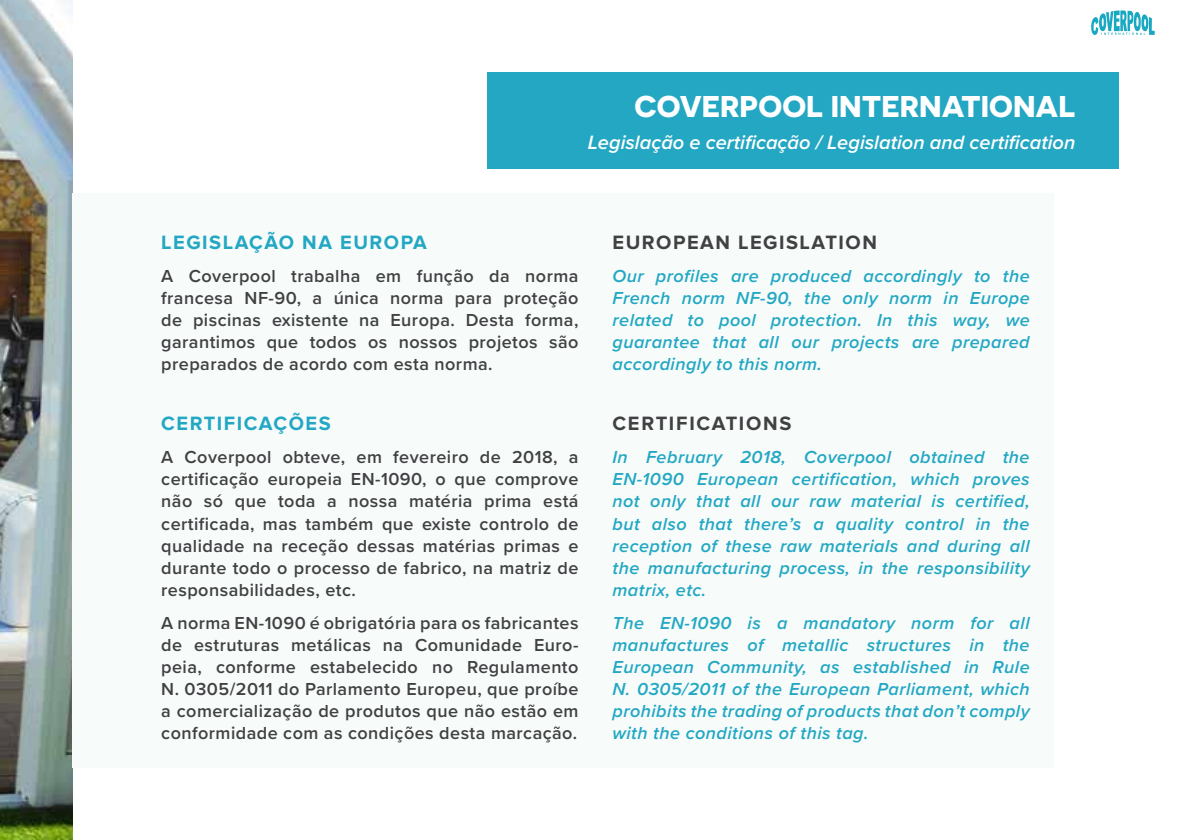
<style>
.page{position:relative;width:1191px;height:840px;background:#fff}
.page>*{position:absolute;margin:0;border:0;box-sizing:border-box;transform-origin:0 0}
.t1{font:700 30px "Novecentosanswide";color:#fff}
.t2{font:italic 600 20px "Proxima Nova";color:#fff}
.t3{font:700 20px "Proxima Nova";letter-spacing:.075em;color:#414042}
.t4{font:700 20px "Proxima Nova";letter-spacing:.075em;color:#23a7c3}
.t5{font:600 18px/22px "Proxima Nova";letter-spacing:.025em;color:#414042;text-align:justify}
.t6{font:italic 600 18px/22px "Proxima Nova";letter-spacing:.025em;color:#23a7c3;text-align:justify}
</style>
<div class="page">
<img style="left:0;top:0;width:72px;height:839px">
<div style="left:72px;top:193px;width:981px;height:574px;background:#f7fcfb"></div>
<div style="left:487px;top:72px;width:632px;height:96px;background:#23a7c3"></div>
<svg style="left:1091px;top:10px;width:63px;height:25px"></svg>
<h1 class="t1" style="left:634px;top:87px;width:442px">COVERPOOL INTERNATIONAL</h1>
<p class="t2" style="left:588px;top:127px;width:489px">Legislação e certificação / Legislation and certification</p>
<p class="t4" style="left:161px;top:230px;width:267px">LEGISLAÇÃO NA EUROPA</p>
<p class="t5" style="left:161px;top:264px;width:419px">A Coverpool trabalha em função da norma francesa NF-90, a única norma para proteção de piscinas existente na Europa. Desta forma, garantimos que todos os nossos projetos são preparados de acordo com esta norma.</p>
<p class="t4" style="left:161px;top:411px;width:171px">CERTIFICAÇÕES</p>
<p class="t5" style="left:161px;top:445px;width:419px">A Coverpool obteve, em fevereiro de 2018, a certificação europeia EN-1090, o que comprove não só que toda a nossa matéria prima está certificada, mas também que existe controlo de qualidade na receção dessas matérias primas e durante todo o processo de fabrico, na matriz de responsabilidades, etc.</p>
<p class="t5" style="left:161px;top:611px;width:419px">A norma EN-1090 é obrigatória para os fabricantes de estruturas metálicas na Comunidade Euro&shy;peia, conforme estabelecido no Regulamento N. 0305/2011 do Parlamento Europeu, que proíbe a comercialização de produtos que não estão em conformidade com as condições desta marcação.</p>
<p class="t3" style="left:612px;top:230px;width:266px">EUROPEAN LEGISLATION</p>
<p class="t6" style="left:612px;top:264px;width:419px">Our profiles are produced accordingly to the French norm NF-90, the only norm in Europe related to pool protection. In this way, we guarantee that all our projects are prepared accordingly to this norm.</p>
<p class="t3" style="left:612px;top:411px;width:180px">CERTIFICATIONS</p>
<p class="t6" style="left:612px;top:445px;width:419px">In February 2018, Coverpool obtained the EN-1090 European certification, which proves not only that all our raw material is certified, but also that there’s a quality control in the reception of these raw materials and during all the manufacturing process, in the responsibility matrix, etc.</p>
<p class="t6" style="left:612px;top:611px;width:419px">The EN-1090 is a mandatory norm for all manufactures of metallic structures in the European Community, as established in Rule N. 0305/2011 of the European Parliament, which prohibits the trading of products that don’t comply with the conditions of this tag.</p>
</div>
